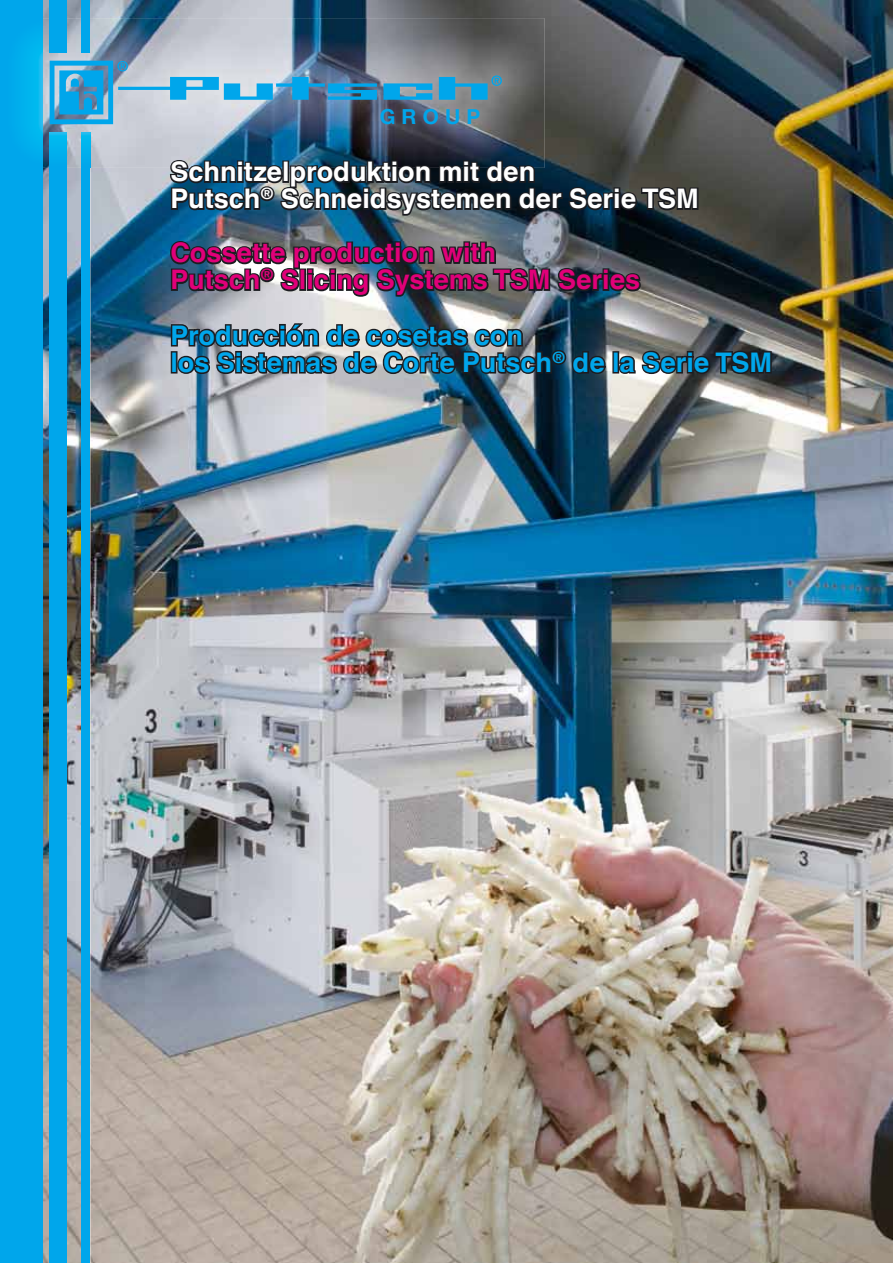
<style>
.page{position:relative;width:893px;height:1263px;background:#fff}
.page>*{position:absolute;margin:0;border:0;box-sizing:border-box;transform-origin:0 0}
.t1{font:700 27px/27px "Helvetica Linotype";color:#00a6eb}
.t2{font:700 27px/27px "Helvetica Linotype";color:#fff}
.t3{font:700 27px/27px "Helvetica Linotype";color:#e10079}
.t4{font:700 20.7px "Helvetica Neue";letter-spacing:.3em;color:#00a6eb}
</style>
<div class="page">
<img style="left:42px;top:0;width:851px;height:1263px">
<div style="left:0;top:0;width:42px;height:1263px;background:#00a6eb"></div>
<div style="left:49px;top:133px;width:17px;height:1130px;background:#00a6eb"></div>
<div style="left:81px;top:133px;width:9px;height:1130px;background:#00a6eb"></div>
<img style="left:22px;top:18px;width:522px;height:150px">
<img style="left:49px;top:133px;width:17px;height:35px">
<img style="left:81px;top:133px;width:9px;height:35px">
<svg style="left:383px;top:83px;width:49px;height:17px"></svg>
<img style="left:50px;top:61px;width:327px;height:63px">
<svg style="left:439px;top:75px;width:63px;height:25px"></svg>
<img style="left:168px;top:158px;width:532px;height:150px">
<img style="left:169px;top:321px;width:439px;height:55px">
<div style="left:612px;top:351px;width:7px;height:23px;border:3px solid #1b1c20"></div>
<svg style="left:616px;top:348px;width:157px;height:28px"></svg>
<div style="left:49px;top:0;width:18px;height:53px;background:#00a6eb"></div>
<div style="left:81px;top:0;width:9px;height:53px;background:#00a6eb"></div>
<p class="t4" style="left:380px;top:104px;width:102px">GROUP</p>
<p class="t2" style="left:170px;top:159px;width:530px">Schnitzelproduktion mit den<br>Putsch<sup>®</sup> Schneidsystemen der Serie TSM</p>
<p class="t3" style="left:170px;top:240px;width:471px">Cossette production with<br>Putsch<sup>®</sup> Slicing Systems TSM Series</p>
<p class="t1" style="left:170px;top:322px;width:603px">Producción de cosetas con<br>los Sistemas de Corte Putsch<sup>®</sup> de la Serie TSM</p>
</div>
